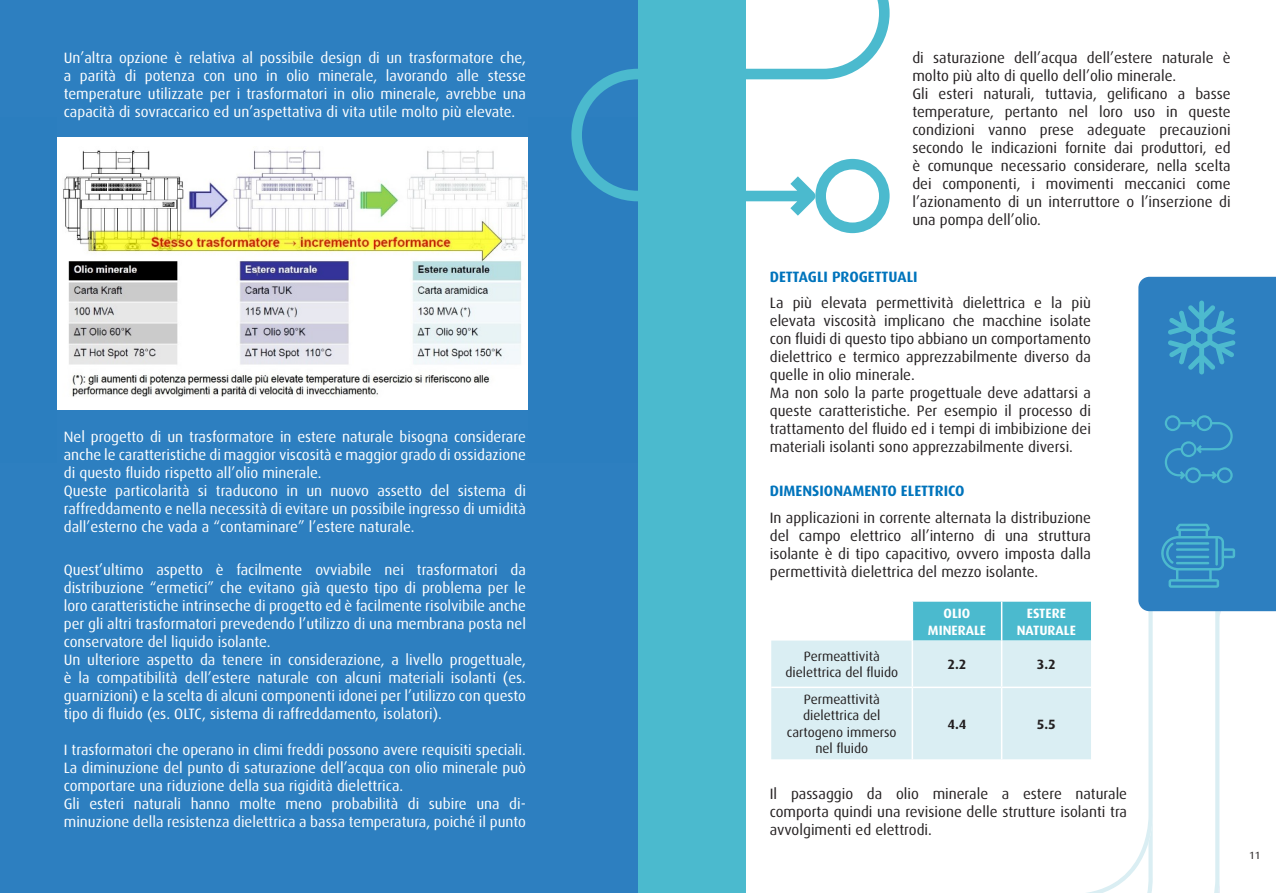
<style>
.page{position:relative;width:1276px;height:893px;background:#fff}
.page>*{position:absolute;margin:0;border:0;box-sizing:border-box;transform-origin:0 0}
.t1{font:15px/18px "Dax";color:#fff;text-align:justify}
.t2{font:15px/18px "Dax";color:#231f20;text-align:justify}
.t3{font:700 15px "Dax";color:#0074bc}
.t4{font:13.5px/16.5px "Dax";color:#231f20;text-align:center}
.t5{font:700 13.5px "Dax";color:#fff}
.t6{font:700 13.5px "Dax";color:#231f20}
.t7{font:10.5px "Dax";color:#231f20}
</style>
<div class="page">
<svg style="left:927px;top:276px;width:349px;height:617px"></svg>
<div style="left:0;top:0;width:639px;height:893px;background:#2d7fc0"></div>
<div style="left:1138px;top:277px;width:138px;height:334px;background:#2d7fc0"></div>
<svg style="left:1160px;top:524px;width:75px;height:64px;background:#3690c3"></svg>
<svg style="left:1165px;top:298px;width:73px;height:79px;background:#3791c4"></svg>
<svg style="left:1164px;top:415px;width:68px;height:68px;background:#3289c2"></svg>
<div style="left:638px;top:0;width:108px;height:893px;background:#4bbace"></div>
<div style="left:0;top:137px;width:638px;height:273px;background:#fff"></div>
<img style="left:63px;top:146px;width:466px;height:252px">
<div style="left:0;top:117px;width:57px;height:346px;background:#2b7ebf"></div>
<div style="left:529px;top:117px;width:109px;height:346px;background:#2b7ebf"></div>
<svg style="left:571px;top:0;width:318px;height:233px"></svg>
<svg style="left:771px;top:602px;width:320px;height:157px;background:#cae8ef"></svg>
<hr style="left:911px;top:602px;width:2px;height:39px;background:#fff">
<hr style="left:1001px;top:602px;width:1px;height:39px;background:#fff">
<hr style="left:911px;top:641px;width:2px;height:46px;background:#fff">
<hr style="left:1001px;top:641px;width:1px;height:46px;background:#fff">
<hr style="left:911px;top:688px;width:2px;height:71px;background:#fff">
<hr style="left:1001px;top:688px;width:1px;height:71px;background:#fff">
<hr style="left:771px;top:687px;width:141px;height:1px;background:#fff">
<hr style="left:912px;top:687px;width:89px;height:1px;background:#fff">
<hr style="left:1001px;top:687px;width:90px;height:1px;background:#fff">
<p class="t1" style="left:64px;top:49px;width:464px">Un’altra opzione è relativa al possibile design di un trasformatore che, a parità di potenza con uno in olio minerale, lavorando alle stesse temperature utilizzate per i trasformatori in olio minerale, avrebbe una capacità di sovraccarico ed un’aspettativa di vita utile molto più elevate.</p>
<p class="t1" style="left:64px;top:428px;width:464px">Nel progetto di un trasformatore in estere naturale bisogna considerare anche le caratteristiche di maggior viscosità e maggior grado di ossidazione di questo fluido rispetto all’olio minerale.</p>
<p class="t1" style="left:64px;top:482px;width:464px">Queste particolarità si traducono in un nuovo assetto del sistema di raffreddamento e nella necessità di evitare un possibile ingresso di umidità dall’esterno che vada a “contaminare” l’estere naturale.</p>
<p class="t1" style="left:64px;top:561px;width:464px">Quest’ultimo aspetto è facilmente ovviabile nei trasformatori da distribuzione “ermetici” che evitano già questo tipo di problema per le loro caratteristiche intrinseche di progetto ed è facilmente risolvibile anche per gli altri trasformatori prevedendo l’utilizzo di una membrana posta nel conservatore del liquido isolante.</p>
<p class="t1" style="left:64px;top:651px;width:464px">Un ulteriore aspetto da tenere in considerazione, a livello progettuale, è la compatibilità dell’estere naturale con alcuni materiali isolanti (es. guarnizioni) e la scelta di alcuni componenti idonei per l’utilizzo con questo tipo di fluido (es. OLTC, sistema di raffreddamento, isolatori).</p>
<p class="t1" style="left:64px;top:741px;width:464px">I trasformatori che operano in climi freddi possono avere requisiti speciali.<br>La diminuzione del punto di saturazione dell’acqua con olio minerale può comportare una riduzione della sua rigidità dielettrica.</p>
<p class="t1" style="left:64px;top:795px;width:464px">Gli esteri naturali hanno molte meno probabilità di subire una di&shy;minuzione della resistenza dielettrica a bassa temperatura, poiché il punto</p>
<p class="t2" style="left:912px;top:49px;width:320px">di saturazione dell’acqua dell’estere naturale è molto più alto di quello dell’olio minerale.</p>
<p class="t2" style="left:912px;top:85px;width:320px">Gli esteri naturali, tuttavia, gelificano a basse temperature, pertanto nel loro uso in queste condizioni vanno prese adeguate precauzioni secondo le indicazioni fornite dai produttori, ed è comunque necessario considerare, nella scelta dei componenti, i movimenti meccanici come l’azionamento di un interruttore o l’inserzione di una pompa dell’olio.</p>
<p class="t3" style="left:770px;top:268px;width:149px">DETTAGLI PROGETTUALI</p>
<p class="t2" style="left:770px;top:294px;width:323px">La più elevata permettività dielettrica e la più elevata viscosità implicano che macchine isolate con fluidi di questo tipo abbiano un comportamento dielettrico e termico apprezzabilmente diverso da quelle in olio minerale.</p>
<p class="t2" style="left:770px;top:384px;width:323px">Ma non solo la parte progettuale deve adattarsi a queste caratteristiche. Per esempio il processo di trattamento del fluido ed i tempi di imbibizione dei materiali isolanti sono apprezzabilmente diversi.</p>
<p class="t3" style="left:770px;top:483px;width:196px">DIMENSIONAMENTO ELETTRICO</p>
<p class="t2" style="left:770px;top:509px;width:323px">In applicazioni in corrente alternata la distribuzione del campo elettrico all’interno di una struttura isolante è di tipo capacitivo, ovvero imposta dalla permettività dielettrica del mezzo isolante.</p>
<p class="t4" style="left:804px;top:648px;width:77px">Permeattività</p>
<p class="t4" style="left:785px;top:665px;width:114px">dielettrica del fluido</p>
<p class="t4" style="left:804px;top:691px;width:77px">Permeattività</p>
<p class="t4" style="left:803px;top:707px;width:79px">dielettrica del</p>
<p class="t4" style="left:787px;top:724px;width:111px">cartogeno immerso nel fluido</p>
<p class="t5" style="left:943px;top:606px;width:28px">OLIO</p>
<p class="t5" style="left:928px;top:622px;width:60px">MINERALE</p>
<p class="t5" style="left:1026px;top:606px;width:41px">ESTERE</p>
<p class="t5" style="left:1016px;top:622px;width:61px">NATURALE</p>
<p class="t6" style="left:947px;top:657px;width:21px">2.2</p>
<p class="t6" style="left:1036px;top:657px;width:21px">3.2</p>
<p class="t6" style="left:947px;top:716px;width:21px">4.4</p>
<p class="t6" style="left:1036px;top:716px;width:21px">5.5</p>
<p class="t2" style="left:770px;top:784px;width:359px">Il passaggio da olio minerale a estere naturale comporta quindi una revisione delle strutture isolanti tra avvolgimenti ed elettrodi.</p>
<p class="t7" style="left:1249px;top:849px;width:13px">11</p>
</div>
